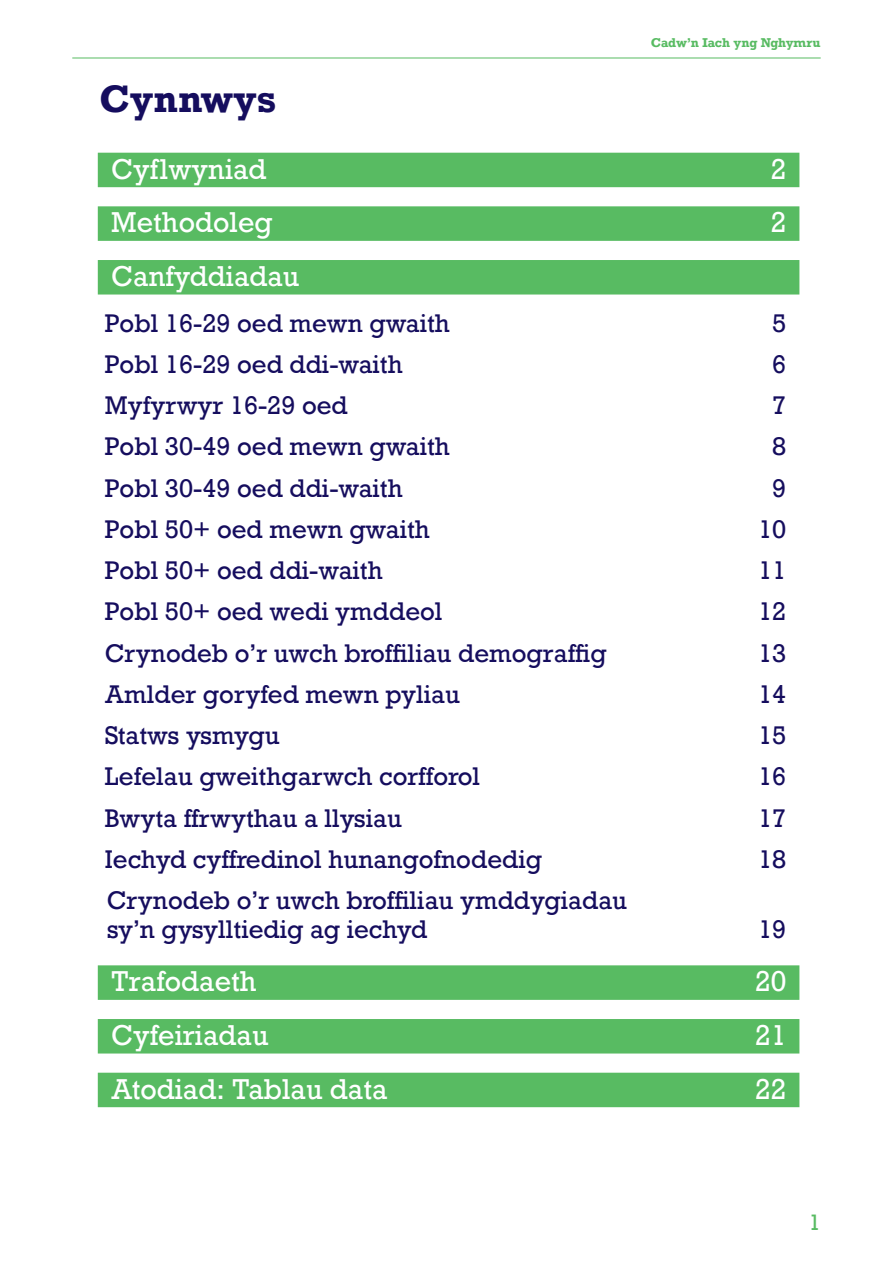
<style>
.page{position:relative;width:893px;height:1263px;background:#fff}
.page>*{position:absolute;margin:0;border:0;box-sizing:border-box;transform-origin:0 0}
.Main_heading{font:700 36px "Rockwell";color:#150d5e}
.Sub_heading{font:27px "Rockwell";color:#fff}
.sub_sub_heads{font:24px/28.5px "Rockwell";color:#150d5e}
.t1{font:21px "Rockwell";color:#58bb62}
.t2{font:700 12px "Rockwell";letter-spacing:-.005em;color:#58bb62}
</style>
<div class="page">
<hr style="left:72px;top:58px;width:749px;height:1px;background:#58bb62">
<div style="left:98px;top:153px;width:701px;height:34px;background:#58bb62"></div>
<div style="left:98px;top:206px;width:701px;height:35px;background:#58bb62"></div>
<div style="left:98px;top:260px;width:701px;height:34px;background:#58bb62"></div>
<div style="left:98px;top:965px;width:701px;height:35px;background:#58bb62"></div>
<div style="left:98px;top:1019px;width:701px;height:34px;background:#58bb62"></div>
<div style="left:98px;top:1073px;width:701px;height:34px;background:#58bb62"></div>
<p class="t2" style="left:651px;top:35px;width:171px">Cadw’n Iach yng Nghymru</p>
<p class="Main_heading" style="left:99px;top:76px;width:178px">Cynnwys</p>
<p class="Sub_heading" style="left:111px;top:152px;width:157px">Cyflwyniad</p>
<p class="Sub_heading" style="left:771px;top:152px;width:17px">2</p>
<p class="Sub_heading" style="left:111px;top:206px;width:163px">Methodoleg</p>
<p class="Sub_heading" style="left:771px;top:206px;width:17px">2</p>
<p class="Sub_heading" style="left:111px;top:259px;width:190px">Canfyddiadau</p>
<p class="sub_sub_heads" style="left:105px;top:309px;width:347px">Pobl 16-29 oed mewn gwaith</p>
<p class="sub_sub_heads" style="left:772px;top:309px;width:16px">5</p>
<p class="sub_sub_heads" style="left:105px;top:350px;width:300px">Pobl 16-29 oed ddi-waith</p>
<p class="sub_sub_heads" style="left:772px;top:350px;width:16px">6</p>
<p class="sub_sub_heads" style="left:105px;top:391px;width:245px">Myfyrwyr 16-29 oed</p>
<p class="sub_sub_heads" style="left:772px;top:391px;width:16px">7</p>
<p class="sub_sub_heads" style="left:105px;top:433px;width:347px">Pobl 30-49 oed mewn gwaith</p>
<p class="sub_sub_heads" style="left:772px;top:433px;width:16px">8</p>
<p class="sub_sub_heads" style="left:105px;top:474px;width:300px">Pobl 30-49 oed ddi-waith</p>
<p class="sub_sub_heads" style="left:772px;top:474px;width:16px">9</p>
<p class="sub_sub_heads" style="left:105px;top:515px;width:327px">Pobl 50+ oed mewn gwaith</p>
<p class="sub_sub_heads" style="left:758px;top:515px;width:30px">10</p>
<p class="sub_sub_heads" style="left:105px;top:557px;width:280px">Pobl 50+ oed ddi-waith</p>
<p class="sub_sub_heads" style="left:758px;top:557px;width:30px">11</p>
<p class="sub_sub_heads" style="left:105px;top:598px;width:339px">Pobl 50+ oed wedi ymddeol</p>
<p class="sub_sub_heads" style="left:758px;top:598px;width:30px">12</p>
<p class="sub_sub_heads" style="left:105px;top:639px;width:503px">Crynodeb o’r uwch broffiliau demograffig</p>
<p class="sub_sub_heads" style="left:758px;top:639px;width:30px">13</p>
<p class="sub_sub_heads" style="left:105px;top:680px;width:357px">Amlder goryfed mewn pyliau</p>
<p class="sub_sub_heads" style="left:758px;top:680px;width:30px">14</p>
<p class="sub_sub_heads" style="left:105px;top:722px;width:177px">Statws ysmygu</p>
<p class="sub_sub_heads" style="left:758px;top:722px;width:30px">15</p>
<p class="sub_sub_heads" style="left:105px;top:763px;width:377px">Lefelau gweithgarwch corfforol</p>
<p class="sub_sub_heads" style="left:758px;top:763px;width:30px">16</p>
<p class="sub_sub_heads" style="left:105px;top:804px;width:299px">Bwyta ffrwythau a llysiau</p>
<p class="sub_sub_heads" style="left:758px;top:804px;width:30px">17</p>
<p class="sub_sub_heads" style="left:105px;top:845px;width:439px">Iechyd cyffredinol hunangofnodedig</p>
<p class="sub_sub_heads" style="left:758px;top:845px;width:30px">18</p>
<p class="sub_sub_heads" style="left:107px;top:887px;width:522px">Crynodeb o’r uwch broffiliau ymddygiadau sy’n gysylltiedig ag iechyd</p>
<p class="sub_sub_heads" style="left:758px;top:915px;width:30px">19</p>
<p class="Sub_heading" style="left:111px;top:965px;width:147px">Trafodaeth</p>
<p class="Sub_heading" style="left:755px;top:965px;width:33px">20</p>
<p class="Sub_heading" style="left:111px;top:1018px;width:159px">Cyfeiriadau</p>
<p class="Sub_heading" style="left:755px;top:1018px;width:33px">21</p>
<p class="Sub_heading" style="left:111px;top:1072px;width:278px">Atodiad: Tablau data</p>
<p class="Sub_heading" style="left:755px;top:1072px;width:33px">22</p>
<p class="t1" style="left:808px;top:1209px;width:14px">1</p>
</div>
